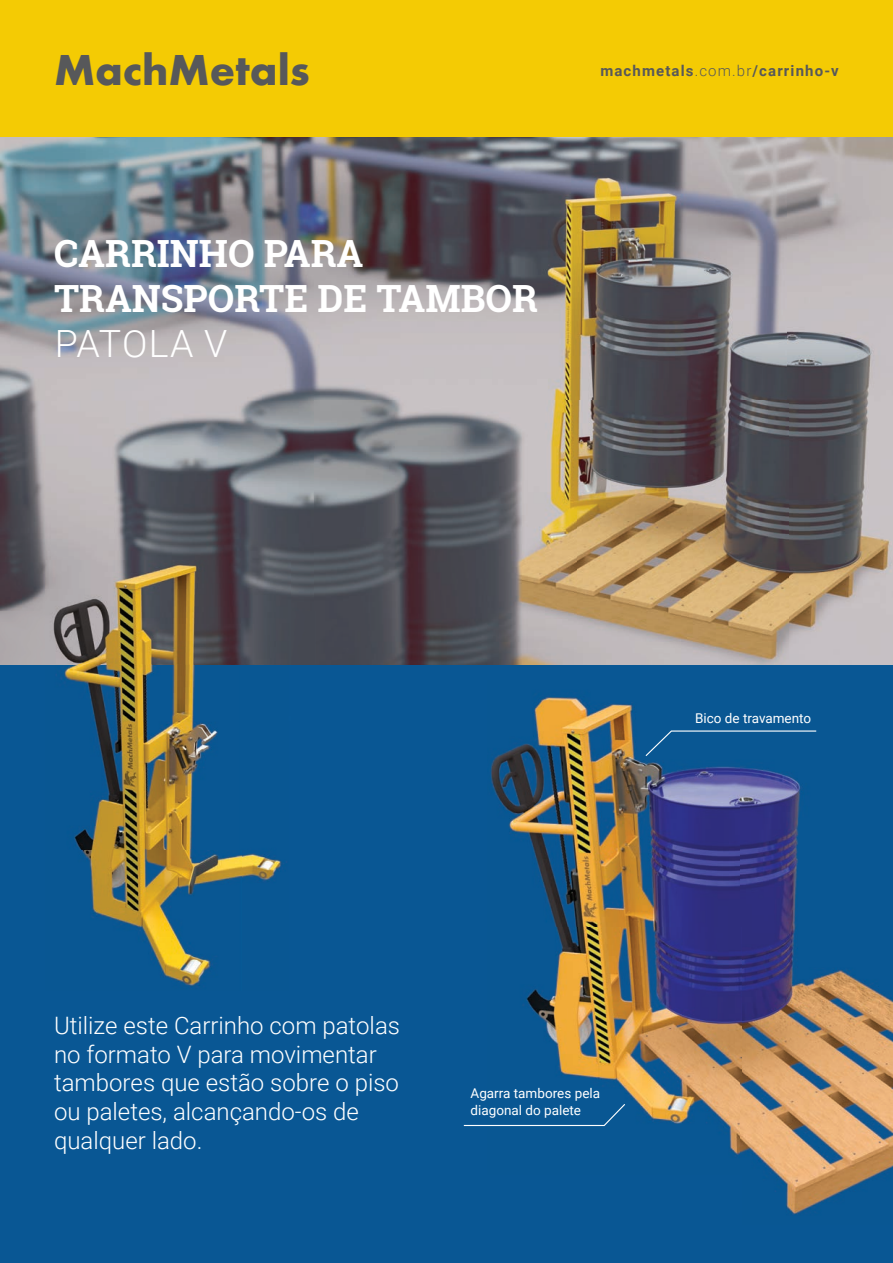
<style>
.page{position:relative;width:893px;height:1263px;background:#fff}
.page>*{position:absolute;margin:0;border:0;box-sizing:border-box;transform-origin:0 0}
.t1{font:700 45px "Futura PT";color:#57585a}
.t2{font:700 37.5px/45px "Roboto Slab";color:#fff}
.t3{font:300 37.5px "Roboto";letter-spacing:.02em;color:#fff}
.t4{font:300 24px/28.8px "Roboto";color:#fff}
.t5{font:700 15px "Roboto";letter-spacing:.075em;color:#57585a}
.t6{font:13.5px/16.2px "Roboto";color:#fff}
.s1{font-weight:300}
</style>
<div class="page">
<div style="left:0;top:0;width:893px;height:137px;background:#f4cb04"></div>
<div style="left:0;top:664px;width:893px;height:599px;background:#095794"></div>
<img style="left:0;top:138px;width:788px;height:263px">
<img style="left:788px;top:138px;width:105px;height:526px">
<img style="left:0;top:401px;width:315px;height:211px">
<img style="left:315px;top:401px;width:473px;height:263px">
<img style="left:290px;top:612px;width:25px;height:52px">
<img style="left:0;top:137px;width:893px;height:1px">
<img style="left:0;top:664px;width:893px;height:1px">
<img style="left:487px;top:697px;width:406px;height:518px">
<svg style="left:644px;top:730px;width:173px;height:27px"></svg>
<svg style="left:463px;top:1103px;width:163px;height:23px"></svg>
<img style="left:45px;top:560px;width:245px;height:427px">
<h1 class="t1" style="left:54px;top:41px;width:257px">MachMetals</h1>
<h2 class="t2" style="left:54px;top:230px;width:485px">CARRINHO PARA<br>TRANSPORTE DE TAMBOR</h2>
<h2 class="t3" style="left:55px;top:317px;width:174px">PATOLA V</h2>
<p class="t5" style="left:600px;top:60px;width:240px">machmetals<span class="s1">.com.br</span>/carrinho-v</p>
<p class="t6" style="left:695px;top:710px;width:118px">Bico de travamento</p>
<p class="t4" style="left:54px;top:1010px;width:347px">Utilize este Carrinho com patolas no formato V para movimentar tambores que estão sobre o piso ou paletes, alcançando-os de qualquer lado.</p>
<p class="t6" style="left:471px;top:1085px;width:131px">Agarra tambores pela diagonal do palete</p>
</div>
